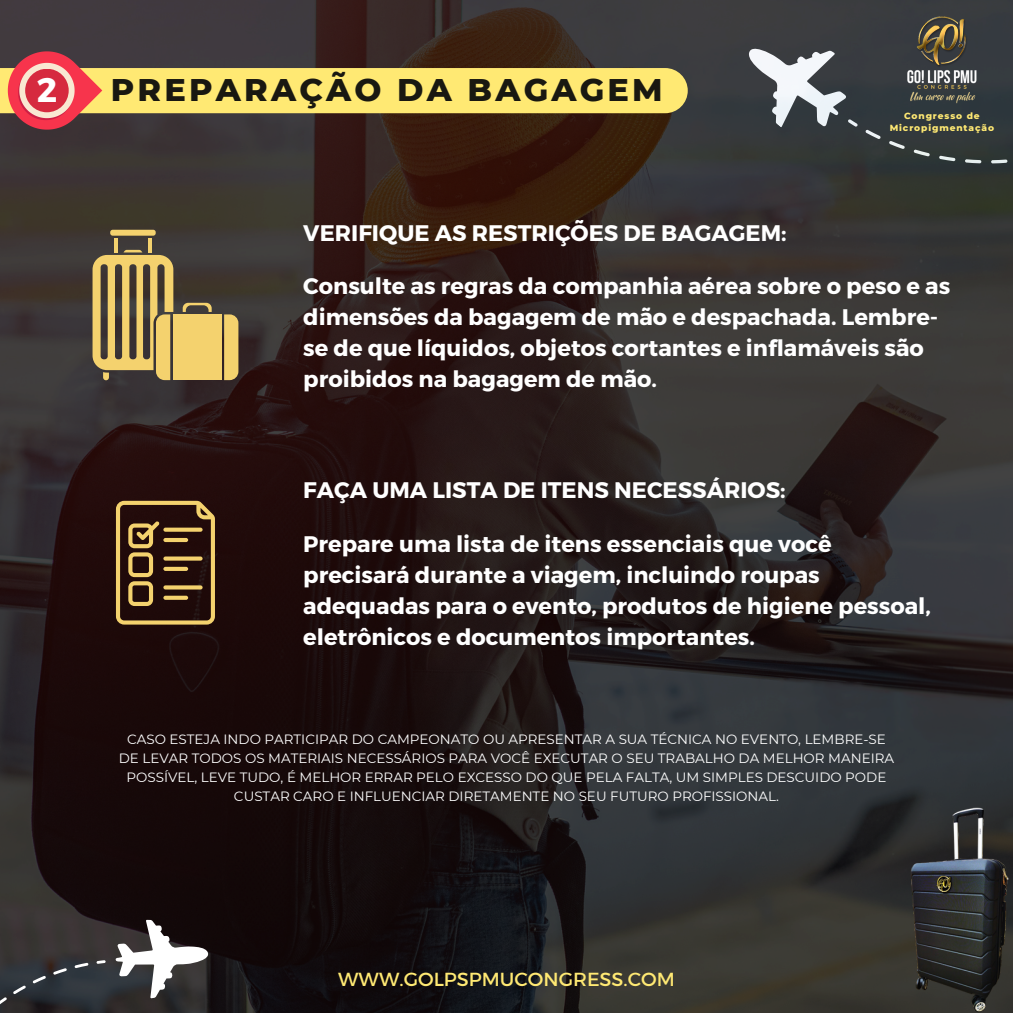
<style>
.page{position:relative;width:1013px;height:1013px;background:#fff}
.page>*{position:absolute;margin:0;border:0;box-sizing:border-box;transform-origin:0 0}
.t1{font:700 34.12px "Montserrat";color:#fff}
.t2{font:800 32px "Montserrat";letter-spacing:.1em;color:#191811}
.t3{font:700 22.5px/31px "Montserrat";color:#fff}
.t4{font:19.25px "Kief Montaser Regular";color:#ffe973}
.t5{font:13.5px/18.8px "Montserrat";color:#fff;text-align:center}
.t6{font:800 9px/12.5px "Montserrat";letter-spacing:.1em;color:#ffe973;text-align:center}
</style>
<div class="page">
<img style="left:0;top:0;width:1012px;height:1012px">
<svg style="left:115px;top:919px;width:96px;height:79px"></svg>
<svg style="left:0;top:960px;width:106px;height:52px"></svg>
<img style="left:893px;top:11px;width:97px;height:99px">
<img style="left:851px;top:806px;width:161px;height:206px">
<div style="left:0;top:68px;width:687px;height:45px;background:#ffe973"></div>
<svg style="left:0;top:35px;width:102px;height:111px"></svg>
<div style="left:25px;top:69px;width:44px;height:43px;background:#d62a3f;border-radius:50%"></div>
<hr style="left:114px;top:238px;width:4px;height:14px;background:#f4d26e">
<hr style="left:148px;top:238px;width:3px;height:14px;background:#f4d26e">
<div style="left:110px;top:230px;width:46px;height:6px;background:#f4d26e;border-radius:2px"></div>
<svg style="left:183px;top:303px;width:29px;height:9px"></svg>
<svg style="left:92px;top:250px;width:81px;height:130px"></svg>
<div style="left:173px;top:314px;width:49px;height:66px;background:#f4d26e"></div>
<svg style="left:224px;top:314px;width:14px;height:66px"></svg>
<svg style="left:116px;top:501px;width:99px;height:123px"></svg>
<svg style="left:163px;top:527px;width:40px;height:4px"></svg>
<hr style="left:163px;top:538px;width:25px;height:4px;background:#f4d26e;border-radius:2px">
<svg style="left:163px;top:556px;width:40px;height:4px"></svg>
<hr style="left:163px;top:567px;width:25px;height:4px;background:#f4d26e;border-radius:2px">
<svg style="left:163px;top:585px;width:40px;height:4px"></svg>
<div style="left:163px;top:595px;width:25px;height:5px;background:#f4d26e;border-radius:2px"></div>
<p class="t1" style="left:37px;top:68px;width:22px">2</p>
<p class="t2" style="left:111px;top:70px;width:553px">PREPARAÇÃO DA BAGAGEM</p>
<p class="t6" style="left:889px;top:109px;width:106px">Congresso de<br>Micropigmentação</p>
<p class="t3" style="left:303px;top:216px;width:485px">VERIFIQUE AS RESTRIÇÕES DE BAGAGEM:</p>
<p class="t3" style="left:303px;top:269px;width:648px">Consulte as regras da companhia aérea sobre o peso e as dimensões da bagagem de mão e despachada. Lembre&shy;se de que líquidos, objetos cortantes e inflamáveis são proibidos na bagagem de mão.</p>
<p class="t3" style="left:303px;top:474px;width:484px">FAÇA UMA LISTA DE ITENS NECESSÁRIOS:</p>
<p class="t3" style="left:303px;top:527px;width:629px">Prepare uma lista de itens essenciais que você precisará durante a viagem, incluindo roupas adequadas para o evento, produtos de higiene pessoal, eletrônicos e documentos importantes.</p>
<p class="t5" style="left:119px;top:730px;width:776px">CASO ESTEJA INDO PARTICIPAR DO CAMPEONATO OU APRESENTAR A SUA TÉCNICA NO EVENTO, LEMBRE-SE DE LEVAR TODOS OS MATERIAIS NECESSÁRIOS PARA VOCÊ EXECUTAR O SEU TRABALHO DA MELHOR MANEIRA POSSÍVEL, LEVE TUDO, É MELHOR ERRAR PELO EXCESSO DO QUE PELA FALTA, UM SIMPLES DESCUIDO PODE CUSTAR CARO E INFLUENCIAR DIRETAMENTE NO SEU FUTURO PROFISSIONAL.</p>
<p class="t4" style="left:338px;top:967px;width:338px">WWW.GOLPSPMUCONGRESS.COM</p>
</div>
